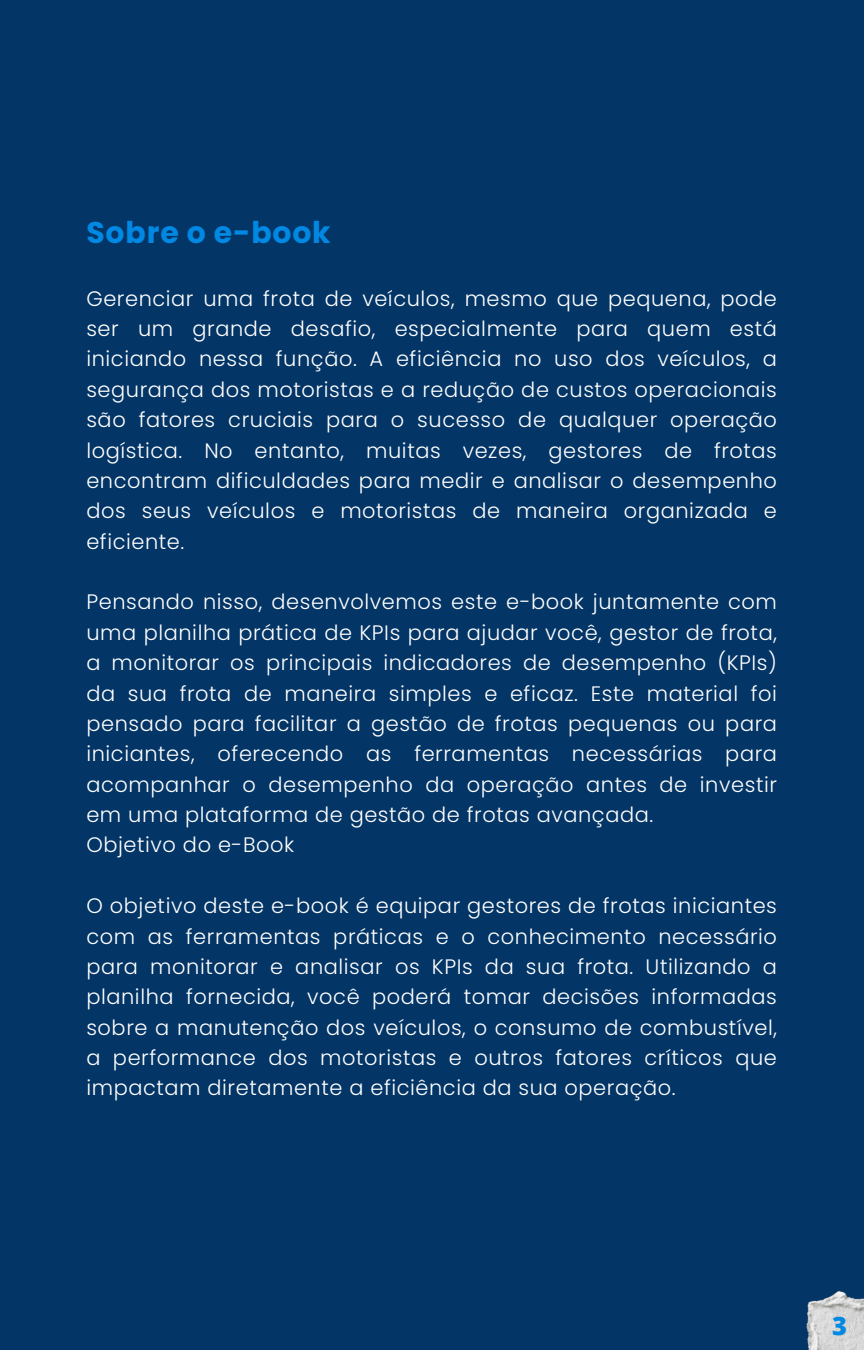
<style>
.page{position:relative;width:864px;height:1350px;background:#033566}
.page>*{position:absolute;margin:0;border:0;box-sizing:border-box;transform-origin:0 0}
.t1{font:700 29.93px "Poppins";letter-spacing:.03em;color:#0088e3}
.t2{font:800 25.43px "Open Sans";color:#0088e3}
.t3{font:300 20.93px/30.4px "Poppins";letter-spacing:.03em;color:#fff;text-align:justify}
</style>
<div class="page">
<img style="left:806px;top:1292px;width:58px;height:58px">
<h1 class="t1" style="left:86px;top:212px;width:246px">Sobre o e-book</h1>
<p class="t3" style="left:86px;top:283px;width:692px">Gerenciar uma frota de veículos, mesmo que pequena, pode ser um grande desafio, especialmente para quem está iniciando nessa função. A eficiência no uso dos veículos, a segurança dos motoristas e a redução de custos operacionais são fatores cruciais para o sucesso de qualquer operação logística. No entanto, muitas vezes, gestores de frotas encontram dificuldades para medir e analisar o desempenho dos seus veículos e motoristas de maneira organizada e eficiente.</p>
<p class="t3" style="left:86px;top:587px;width:692px">Pensando nisso, desenvolvemos este e-book juntamente com uma planilha prática de KPIs para ajudar você, gestor de frota, a monitorar os principais indicadores de desempenho (KPIs) da sua frota de maneira simples e eficaz. Este material foi pensado para facilitar a gestão de frotas pequenas ou para iniciantes, oferecendo as ferramentas necessárias para acompanhar o desempenho da operação antes de investir em uma plataforma de gestão de frotas avançada.</p>
<p class="t3" style="left:86px;top:830px;width:209px">Objetivo do e-Book</p>
<p class="t3" style="left:86px;top:891px;width:692px">O objetivo deste e-book é equipar gestores de frotas iniciantes com as ferramentas práticas e o conhecimento necessário para monitorar e analisar os KPIs da sua frota. Utilizando a planilha fornecida, você poderá tomar decisões informadas sobre a manutenção dos veículos, o consumo de combustível, a performance dos motoristas e outros fatores críticos que impactam diretamente a eficiência da sua operação.</p>
<p class="t2" style="left:832px;top:1308px;width:16px">3</p>
</div>
